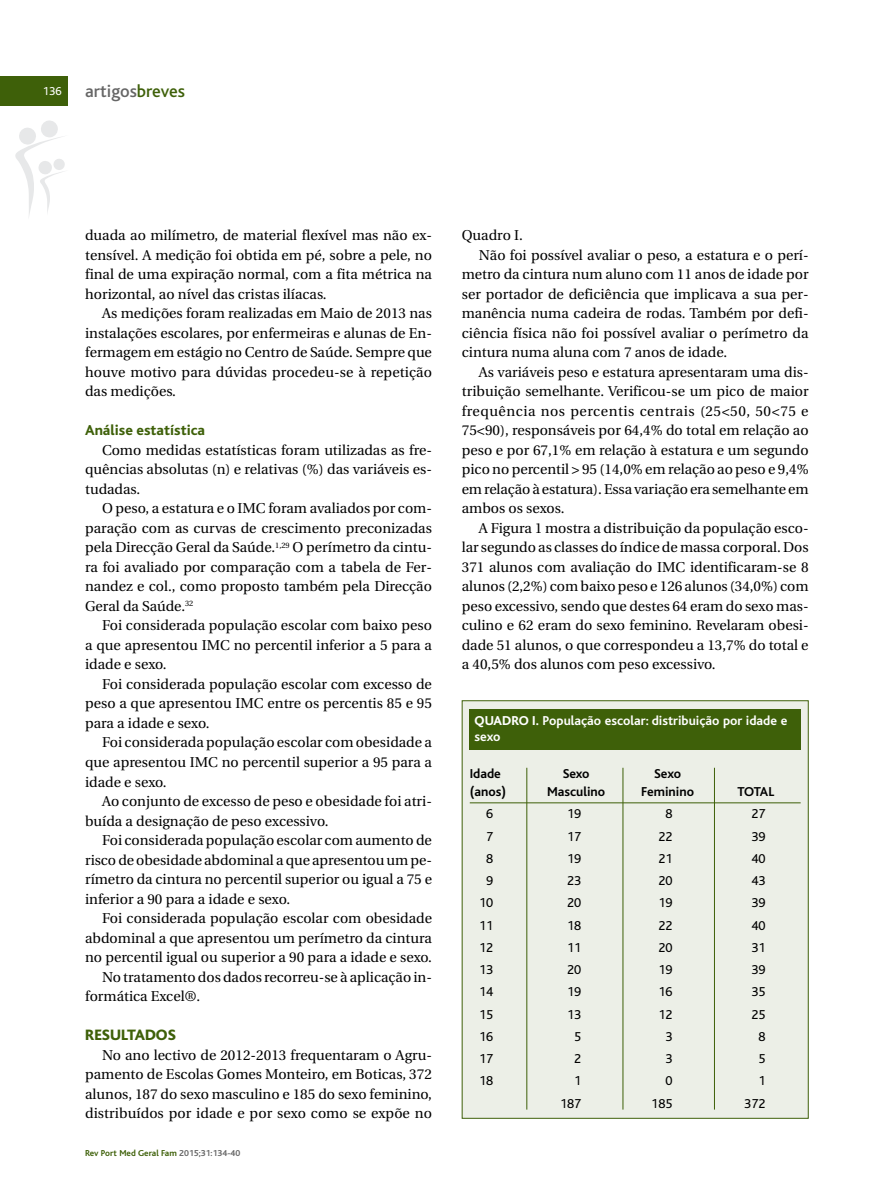
<style>
.page{position:relative;width:881px;height:1191px;background:#fff}
.page>*{position:absolute;margin:0;border:0;box-sizing:border-box;transform-origin:0 0}
.t1{font:500 18px "Bliss";color:#666}
.t2{font:800 15.75px "Bliss";color:#3e6009}
.t3{font:800 15px "Bliss";color:#3e6009}
.t4{font:14.25px/19.5px "Utopia";color:#000;text-align:justify}
.t5{font:14.25px "Utopia";letter-spacing:.035em;color:#000}
.t6{font:13.5px "Bliss";color:#000}
.t7{font:700 13.5px/16.2px "Bliss";color:#fff}
.t8{font:700 13.5px "Bliss";color:#000}
.t9{font:12px "Bliss";color:#fff}
.t10{font:700 9px "Bliss";color:#3e6009}
.s1{color:#3e6009}
.s2{color:#666}
.s3{font-weight:800}
</style>
<div class="page">
<svg style="left:15px;top:120px;width:50px;height:95px"></svg>
<div style="left:0;top:77px;width:68px;height:29px;background:#3e6009"></div>
<div style="left:462px;top:701px;width:345px;height:417px;background:#ecefe7"></div>
<hr style="left:469px;top:802px;width:331px;height:1px;background:#3e6009">
<div style="left:469px;top:709px;width:331px;height:40px;background:#3e6009"></div>
<hr style="left:526px;top:767px;width:1px;height:342px;background:#3e6009">
<hr style="left:622px;top:767px;width:1px;height:342px;background:#3e6009">
<hr style="left:713px;top:767px;width:1px;height:342px;background:#3e6009">
<p class="t9" style="left:43px;top:87px;width:20px">136</p>
<p class="t1" style="left:85px;top:85px;width:101px">artigos<span class="s1">breves</span></p>
<p class="t4" style="left:85px;top:227px;width:348px">duada ao milímetro, de material flexível mas não ex&shy;tensível. A medição foi obtida em pé, sobre a pele, no final de uma expiração normal, com a fita métrica na horizontal, ao nível das cristas ilíacas.</p>
<p class="t4" style="left:85px;top:305px;width:348px;text-indent:17px">As medições foram realizadas em Maio de 2013 nas instalações escolares, por enfermeiras e alunas de En&shy;fermagem em estágio no Centro de Saúde. Sempre que houve motivo para dúvidas procedeu-se à repetição das medições.</p>
<p class="t3" style="left:85px;top:425px;width:121px">Análise estatística</p>
<p class="t4" style="left:85px;top:441px;width:348px;text-indent:17px">Como medidas estatísticas foram utilizadas as fre&shy;quências absolutas (n) e relativas (%) das variáveis es&shy;tudadas.</p>
<p class="t4" style="left:85px;top:500px;width:348px;text-indent:17px">O peso, a estatura e o IMC foram avaliados por com&shy;paração com as curvas de crescimento preconizadas pela Direcção Geral da Saúde.<sup>1,29</sup> O perímetro da cintu&shy;ra foi avaliado por comparação com a tabela de Fer&shy;nandez e col., como proposto também pela Direcção Geral da Saúde.<sup>32</sup></p>
<p class="t4" style="left:85px;top:617px;width:348px;text-indent:17px">Foi considerada população escolar com baixo peso a que apresentou IMC no percentil inferior a 5 para a idade e sexo.</p>
<p class="t4" style="left:85px;top:675px;width:348px;text-indent:17px">Foi considerada população escolar com excesso de peso a que apresentou IMC entre os percentis 85 e 95 para a idade e sexo.</p>
<p class="t4" style="left:85px;top:734px;width:348px;text-indent:17px">Foi considerada população escolar com obesidade a que apresentou IMC no percentil superior a 95 para a idade e sexo.</p>
<p class="t4" style="left:85px;top:792px;width:348px;text-indent:17px">Ao conjunto de excesso de peso e obesidade foi atri&shy;buída a designação de peso excessivo.</p>
<p class="t4" style="left:85px;top:831px;width:348px;text-indent:17px">Foi considerada população escolar com aumento de risco de obesidade abdominal a que apresentou um pe&shy;rímetro da cintura no percentil superior ou igual a 75 e inferior a 90 para a idade e sexo.</p>
<p class="t4" style="left:102px;top:909px;width:331px">Foi considerada população escolar com obesidade</p>
<p class="t4" style="left:85px;top:929px;width:348px">abdominal a que apresentou um perímetro da cintura</p>
<p class="t4" style="left:85px;top:948px;width:348px">no percentil igual ou superior a 90 para a idade e sexo.</p>
<p class="t4" style="left:102px;top:968px;width:331px">No tratamento dos dados recorreu-se à aplicação in-</p>
<p class="t4" style="left:85px;top:987px;width:116px">formática Excel®.</p>
<p class="t2" style="left:85px;top:1029px;width:92px">RESULTADOS</p>
<p class="t4" style="left:85px;top:1046px;width:348px;text-indent:17px">No ano lectivo de 2012-2013 frequentaram o Agru&shy;pamento de Escolas Gomes Monteiro, em Boticas, 372 alunos, 187 do sexo masculino e 185 do sexo feminino, distribuídos por idade e por sexo como se expõe no</p>
<p class="t10" style="left:85px;top:1149px;width:157px">Rev Port Med Geral Fam <span class="s2">2015;31:134-40</span></p>
<p class="t4" style="left:461px;top:227px;width:63px">Quadro I.</p>
<p class="t4" style="left:478px;top:246px;width:331px">Não foi possível avaliar o peso, a estatura e o perí-</p>
<p class="t4" style="left:461px;top:266px;width:348px">metro da cintura num aluno com 11 anos de idade por</p>
<p class="t4" style="left:461px;top:285px;width:348px">ser portador de deficiência que implicava a sua per-</p>
<p class="t4" style="left:461px;top:305px;width:348px">manência numa cadeira de rodas. Também por defi-</p>
<p class="t4" style="left:461px;top:324px;width:348px">ciência física não foi possível avaliar o perímetro da</p>
<p class="t4" style="left:461px;top:344px;width:267px">cintura numa aluna com 7 anos de idade.</p>
<p class="t4" style="left:478px;top:363px;width:331px">As variáveis peso e estatura apresentaram uma dis-</p>
<p class="t4" style="left:461px;top:383px;width:348px">tribuição semelhante. Verificou-se um pico de maior</p>
<p class="t5" style="left:461px;top:405px;width:348px">frequência nos percentis centrais (25&lt;50, 50&lt;75 e</p>
<p class="t4" style="left:461px;top:422px;width:348px">75&lt;90), responsáveis por 64,4% do total em relação ao</p>
<p class="t4" style="left:461px;top:441px;width:348px">peso e por 67,1% em relação à estatura e um segundo</p>
<p class="t4" style="left:461px;top:461px;width:348px">pico no percentil &gt; 95 (14,0% em relação ao peso e 9,4%</p>
<p class="t4" style="left:461px;top:480px;width:348px">em relação à estatura). Essa variação era semelhante em</p>
<p class="t4" style="left:461px;top:500px;width:104px">ambos os sexos.</p>
<p class="t4" style="left:478px;top:519px;width:331px">A Figura 1 mostra a distribuição da população esco-</p>
<p class="t4" style="left:461px;top:539px;width:348px">lar segundo as classes do índice de massa corporal. Dos</p>
<p class="t4" style="left:461px;top:558px;width:348px">371 alunos com avaliação do IMC identificaram-se 8</p>
<p class="t4" style="left:461px;top:578px;width:348px">alunos (2,2%) com baixo peso e 126 alunos (34,0%) com</p>
<p class="t4" style="left:461px;top:597px;width:348px">peso excessivo, sendo que destes 64 eram do sexo mas-</p>
<p class="t4" style="left:461px;top:617px;width:348px">culino e 62 eram do sexo feminino. Revelaram obesi-</p>
<p class="t4" style="left:461px;top:636px;width:348px">dade 51 alunos, o que correspondeu a 13,7% do total e</p>
<p class="t4" style="left:461px;top:656px;width:255px">a 40,5% dos alunos com peso excessivo.</p>
<p class="t7" style="left:474px;top:713px;width:314px"><span class="s3">QUADRO I.</span> População escolar: distribuição por idade e sexo</p>
<p class="t8" style="left:469px;top:769px;width:33px">Idade</p>
<p class="t8" style="left:562px;top:769px;width:28px">Sexo</p>
<p class="t8" style="left:654px;top:769px;width:28px">Sexo</p>
<p class="t8" style="left:469px;top:787px;width:38px">(anos)</p>
<p class="t8" style="left:547px;top:787px;width:60px">Masculino</p>
<p class="t8" style="left:641px;top:787px;width:54px">Feminino</p>
<p class="t8" style="left:737px;top:787px;width:38px">TOTAL</p>
<p class="t6" style="left:486px;top:809px;width:9px">6</p>
<p class="t6" style="left:567px;top:809px;width:16px">19</p>
<p class="t6" style="left:665px;top:809px;width:9px">8</p>
<p class="t6" style="left:751px;top:809px;width:16px">27</p>
<p class="t6" style="left:486px;top:831px;width:9px">7</p>
<p class="t6" style="left:567px;top:831px;width:16px">17</p>
<p class="t6" style="left:658px;top:831px;width:16px">22</p>
<p class="t6" style="left:751px;top:831px;width:16px">39</p>
<p class="t6" style="left:486px;top:854px;width:9px">8</p>
<p class="t6" style="left:567px;top:854px;width:16px">19</p>
<p class="t6" style="left:658px;top:854px;width:16px">21</p>
<p class="t6" style="left:751px;top:854px;width:16px">40</p>
<p class="t6" style="left:486px;top:876px;width:9px">9</p>
<p class="t6" style="left:567px;top:876px;width:16px">23</p>
<p class="t6" style="left:658px;top:876px;width:16px">20</p>
<p class="t6" style="left:751px;top:876px;width:16px">43</p>
<p class="t6" style="left:479px;top:898px;width:16px">10</p>
<p class="t6" style="left:567px;top:898px;width:16px">20</p>
<p class="t6" style="left:658px;top:898px;width:16px">19</p>
<p class="t6" style="left:751px;top:898px;width:16px">39</p>
<p class="t6" style="left:479px;top:920px;width:16px">11</p>
<p class="t6" style="left:567px;top:920px;width:16px">18</p>
<p class="t6" style="left:658px;top:920px;width:16px">22</p>
<p class="t6" style="left:751px;top:920px;width:16px">40</p>
<p class="t6" style="left:479px;top:943px;width:16px">12</p>
<p class="t6" style="left:567px;top:943px;width:16px">11</p>
<p class="t6" style="left:658px;top:943px;width:16px">20</p>
<p class="t6" style="left:751px;top:943px;width:16px">31</p>
<p class="t6" style="left:479px;top:965px;width:16px">13</p>
<p class="t6" style="left:567px;top:965px;width:16px">20</p>
<p class="t6" style="left:658px;top:965px;width:16px">19</p>
<p class="t6" style="left:751px;top:965px;width:16px">39</p>
<p class="t6" style="left:479px;top:987px;width:16px">14</p>
<p class="t6" style="left:567px;top:987px;width:16px">19</p>
<p class="t6" style="left:658px;top:987px;width:16px">16</p>
<p class="t6" style="left:751px;top:987px;width:16px">35</p>
<p class="t6" style="left:479px;top:1009px;width:16px">15</p>
<p class="t6" style="left:567px;top:1009px;width:16px">13</p>
<p class="t6" style="left:658px;top:1009px;width:16px">12</p>
<p class="t6" style="left:751px;top:1009px;width:16px">25</p>
<p class="t6" style="left:479px;top:1032px;width:16px">16</p>
<p class="t6" style="left:574px;top:1032px;width:9px">5</p>
<p class="t6" style="left:665px;top:1032px;width:9px">3</p>
<p class="t6" style="left:758px;top:1032px;width:9px">8</p>
<p class="t6" style="left:479px;top:1054px;width:16px">17</p>
<p class="t6" style="left:574px;top:1054px;width:9px">2</p>
<p class="t6" style="left:665px;top:1054px;width:9px">3</p>
<p class="t6" style="left:758px;top:1054px;width:9px">5</p>
<p class="t6" style="left:479px;top:1076px;width:16px">18</p>
<p class="t6" style="left:574px;top:1076px;width:9px">1</p>
<p class="t6" style="left:665px;top:1076px;width:9px">0</p>
<p class="t6" style="left:758px;top:1076px;width:9px">1</p>
<p class="t6" style="left:559px;top:1098px;width:23px">187</p>
<p class="t6" style="left:651px;top:1098px;width:23px">185</p>
<p class="t6" style="left:744px;top:1098px;width:23px">372</p>
</div>
